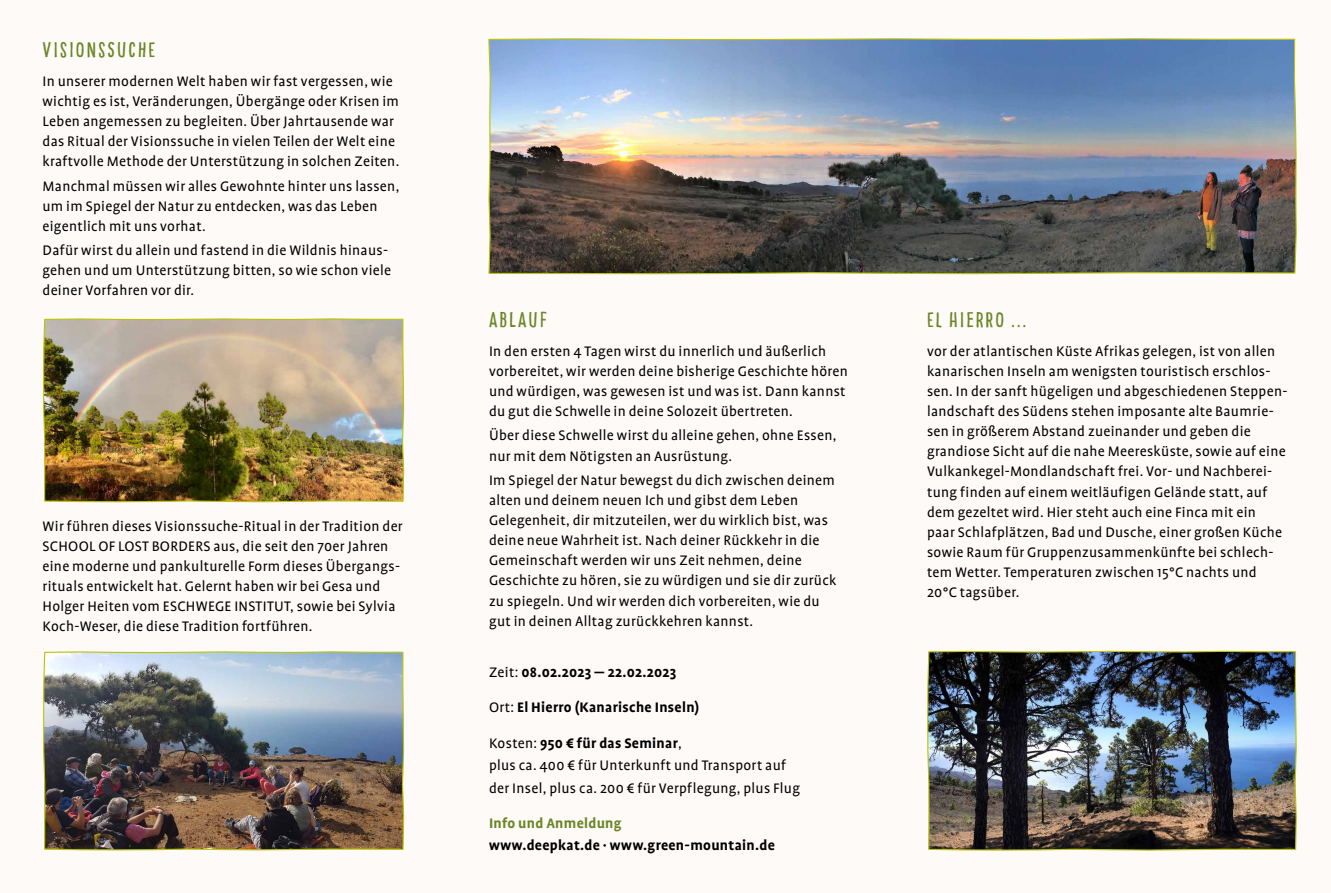
<style>
.page{position:relative;width:1331px;height:893px;background:#fdfaf8}
.page>*{position:absolute;margin:0;border:0;box-sizing:border-box;transform-origin:0 0}
.t1{font:21px "Pinto NO 01";letter-spacing:.1em;color:#6a8625}
.t2{font:15.75px/20.1px "Profile";letter-spacing:.02em;color:#000}
.t3{font:700 15.75px "Profile";letter-spacing:.02em;color:#000}
.t4{font:700 15.75px "Profile";letter-spacing:.02em;color:#6a8625}
.s1{font-weight:400}
.s2{font-weight:700}
</style>
<div class="page">
<img style="left:488px;top:38px;width:809px;height:237px">
<img style="left:927px;top:650px;width:370px;height:201px">
<img style="left:43px;top:318px;width:362px;height:185px">
<img style="left:43px;top:651px;width:362px;height:200px">
<h1 class="t1" style="left:43px;top:38px;width:114px">VISIONSSUCHE</h1>
<p class="t2" style="left:43px;top:71px;width:358px">In unserer modernen Welt haben wir fast vergessen, wie wichtig es ist, Veränderungen, Übergänge oder Krisen im Leben angemessen zu begleiten. Über Jahrtausende war das Ritual der Visionssuche in vielen Teilen der Welt eine kraftvolle Methode der Unterstützung in solchen Zeiten.</p>
<p class="t2" style="left:43px;top:176px;width:358px">Manchmal müssen wir alles Gewohnte hinter uns lassen, um im Spiegel der Natur zu entdecken, was das Leben eigentlich mit uns vorhat.</p>
<p class="t2" style="left:43px;top:240px;width:350px">Dafür wirst du allein und fastend in die Wildnis hinaus&shy;gehen und um Unterstützung bitten, so wie schon viele deiner Vorfahren vor dir.</p>
<p class="t2" style="left:43px;top:516px;width:362px">Wir führen dieses Visionssuche-Ritual in der Tradition der SCHOOL OF LOST BORDERS aus, die seit den 70er Jahren eine moderne und pankulturelle Form dieses Übergangs&shy;rituals entwickelt hat. Gelernt haben wir bei Gesa und Holger Heiten vom ESCHWEGE INSTITUT, sowie bei Sylvia Koch-Weser, die diese Tradition fortführen.</p>
<h1 class="t1" style="left:489px;top:308px;width:59px">ABLAUF</h1>
<p class="t2" style="left:489px;top:341px;width:360px">In den ersten 4 Tagen wirst du innerlich und äußerlich vorbereitet, wir werden deine bisherige Geschichte hören und würdigen, was gewesen ist und was ist. Dann kannst du gut die Schwelle in deine Solozeit übertreten.</p>
<p class="t2" style="left:489px;top:426px;width:349px">Über diese Schwelle wirst du alleine gehen, ohne Essen, nur mit dem Nötigsten an Ausrüstung.</p>
<p class="t2" style="left:489px;top:470px;width:349px">Im Spiegel der Natur bewegst du dich zwischen deinem alten und deinem neuen Ich und gibst dem Leben Gelegenheit, dir mitzuteilen, wer du wirklich bist, was deine neue Wahrheit ist. Nach deiner Rückkehr in die Gemeinschaft werden wir uns Zeit nehmen, deine Geschichte zu hören, sie zu würdigen und sie dir zurück zu spiegeln. Und wir werden dich vorbereiten, wie du gut in deinen Alltag zurückkehren kannst.</p>
<p class="t3" style="left:489px;top:664px;width:189px"><span class="s1">Zeit:</span> 08.02.2023 — 22.02.2023</p>
<p class="t3" style="left:489px;top:699px;width:212px"><span class="s1">Ort:</span> El Hierro (Kanarische Inseln)</p>
<p class="t2" style="left:489px;top:732px;width:312px;line-height:22.5px">Kosten: <span class="s2">950 ¤ für das Seminar</span>,<br>plus ca. 400 ¤ für Unterkunft und Transport auf der Insel, plus ca. 200 ¤ für Verpflegung, plus Flug</p>
<p class="t4" style="left:489px;top:815px;width:134px">Info und Anmeldung</p>
<p class="t3" style="left:489px;top:837px;width:287px">www.deepkat.de · www.green-mountain.de</p>
<h1 class="t1" style="left:927px;top:308px;width:101px">EL HIERRO ...</h1>
<p class="t2" style="left:927px;top:341px;width:362px">vor der atlantischen Küste Afrikas gelegen, ist von allen kanarischen Inseln am wenigsten touristisch erschlos&shy;sen. In der sanft hügeligen und abgeschiedenen Steppen&shy;landschaft des Südens stehen imposante alte Baumrie&shy;sen in größerem Abstand zueinander und geben die grandiose Sicht auf die nahe Meeresküste, sowie auf eine Vulkankegel-Mondlandschaft frei. Vor- und Nachberei&shy;tung finden auf einem weitläufigen Gelände statt, auf dem gezeltet wird. Hier steht auch eine Finca mit ein paar Schlafplätzen, Bad und Dusche, einer großen Küche sowie Raum für Gruppenzusammenkünfte bei schlech&shy;tem Wetter. Temperaturen zwischen 15°C nachts und 20°C tagsüber.</p>
</div>
